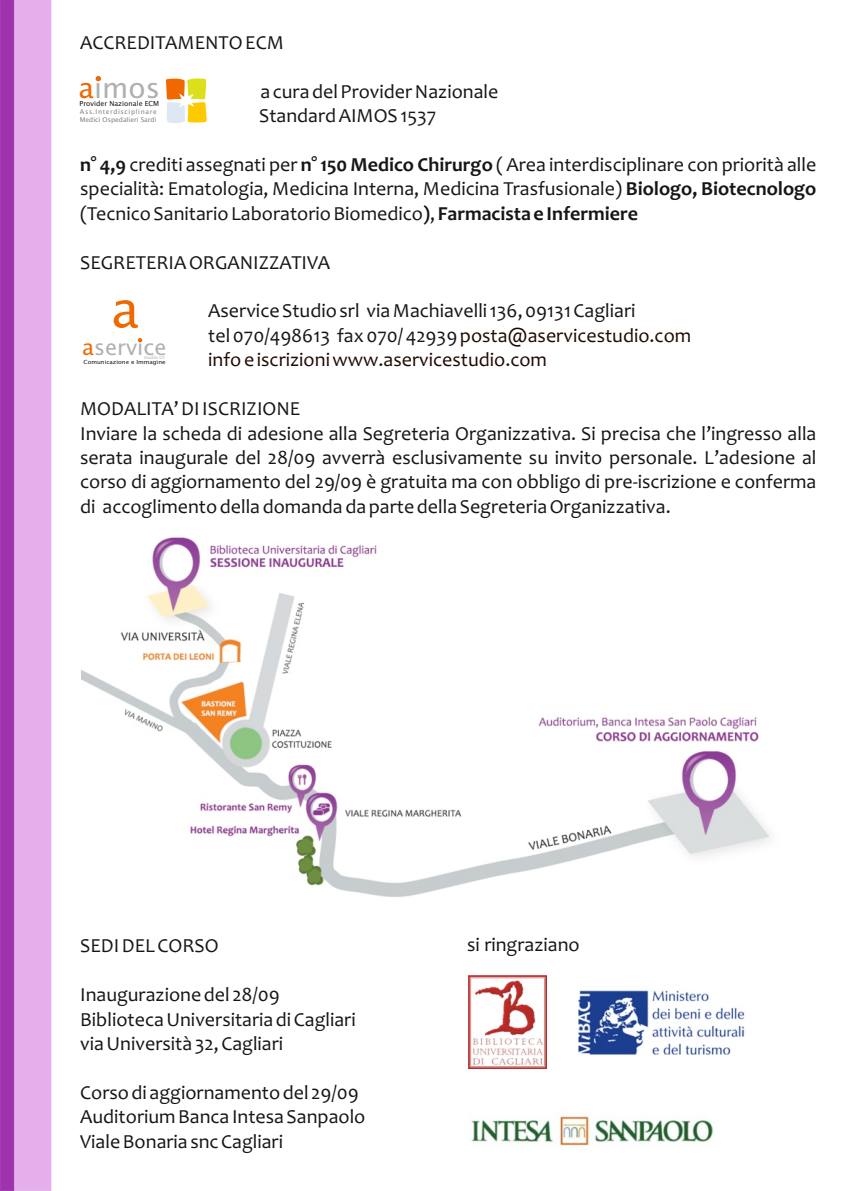
<style>
.page{position:relative;width:851px;height:1191px;background:#fff}
.page>*{position:absolute;margin:0;border:0;box-sizing:border-box;transform-origin:0 0}
.t1{font:50.4px "Lucida Sans";color:#ef6800}
.t2{font:28px "Lucida Sans";color:#afb0b0}
.t3{font:21.6px "Lucida Sans";color:#afb0b0}
.t4{font:20px/24.4px "Candara";color:#151616}
.t5{font:20px "Candara";color:#200b02}
.t6{font:7px "Lucida Sans";color:#151616}
.t7{font:6.6px/7.4px "Lucida Sans";color:#818281}
.t8{font:5.6px "Lucida Sans";color:#151616;scale:1.09 1}
.t9{font:4.6px "Lucida Sans";color:#afb0b0}
.s1{font-weight:700}
.s2{color:#200b02}
.s3{color:#ef6800}
</style>
<div class="page">
<div style="left:14px;top:0;width:37px;height:1191px;background:#e4afea"></div>
<svg style="left:0;top:0;width:14px;height:1191px;background:#9f33ad"></svg>
<svg style="left:138px;top:338px;width:4px;height:4px"></svg>
<svg style="left:165px;top:78px;width:42px;height:45px"></svg>
<svg style="left:96px;top:76px;width:5px;height:5px"></svg>
<img style="left:468px;top:975px;width:78px;height:93px">
<img style="left:578px;top:990px;width:167px;height:65px">
<img style="left:471px;top:1116px;width:242px;height:30px">
<img style="left:81px;top:537px;width:689px;height:360px">
<p class="t4" style="left:80px;top:32px;width:205px">ACCREDITAMENTO ECM</p>
<p class="t4" style="left:259px;top:81px;width:241px">a cura del Provider Nazionale<br>Standard AIMOS 1537</p>
<p class="t4" style="left:80px;top:154px;width:737px;text-align:justify"><span class="s1">n° 4,9</span> crediti assegnati per <span class="s1">n° 150 Medico Chirurgo</span> ( Area interdisciplinare con priorità alle specialità: Ematologia, Medicina Interna, Medicina Trasfusionale) <span class="s1">Biologo, Biotecnologo </span>(Tecnico Sanitario Laboratorio Biomedico<span class="s1">)</span>, <span class="s1">Farmacista e Infermiere</span></p>
<p class="t4" style="left:80px;top:252px;width:251px">SEGRETERIA ORGANIZZATIVA</p>
<p class="t4" style="left:208px;top:301px;width:484px">Aservice Studio srl via Machiavelli 136, 09131 Cagliari<br>tel 070/498613 fax 070/ 42939<span class="s2">posta@aservicestudio.com</span></p>
<h2 class="t2" style="left:79px;top:76px;width:83px"><span class="s3">a</span>imos</h2>
<p class="t6" style="left:80px;top:101px;width:81px">Provider Nazionale ECM</p>
<p class="t7" style="left:80px;top:109px;width:78px">Ass.Interdisciplinare<br>Medici Ospedalieri Sardi</p>
<h1 class="t1" style="left:111px;top:288px;width:29px">a</h1>
<p class="t3" style="left:82px;top:338px;width:86px"><span class="s3">a</span>service</p>
<p class="t9" style="left:144px;top:355px;width:22px">studio srl</p>
<p class="t8" style="left:83px;top:359px;width:77px">Comunicazione e Immagine</p>
<p class="t5" style="left:208px;top:352px;width:340px">info e iscrizioni www.aservicestudio.com</p>
<p class="t4" style="left:80px;top:398px;width:737px">MODALITA’ DI ISCRIZIONE<br>Inviare la scheda di adesione alla Segreteria Organizzativa. Si precisa che l’ingresso alla serata inaugurale del 28/09 avverrà esclusivamente su invito personale. L’adesione al corso di aggiornamento del 29/09 è gratuita ma con obbligo di pre-iscrizione e conferma di accoglimento della domanda da parte della Segreteria Organizzativa.</p>
<p class="t4" style="left:80px;top:935px;width:140px">SEDI DEL CORSO</p>
<p class="t4" style="left:80px;top:984px;width:277px">Inaugurazione del 28/09<br>Biblioteca Universitaria di Cagliari via Università 32, Cagliari</p>
<p class="t4" style="left:80px;top:1082px;width:287px">Corso di aggiornamento del 29/09<br>Auditorium Banca Intesa Sanpaolo<br>Viale Bonaria snc Cagliari</p>
<p class="t4" style="left:467px;top:934px;width:114px">si ringraziano</p>
</div>
